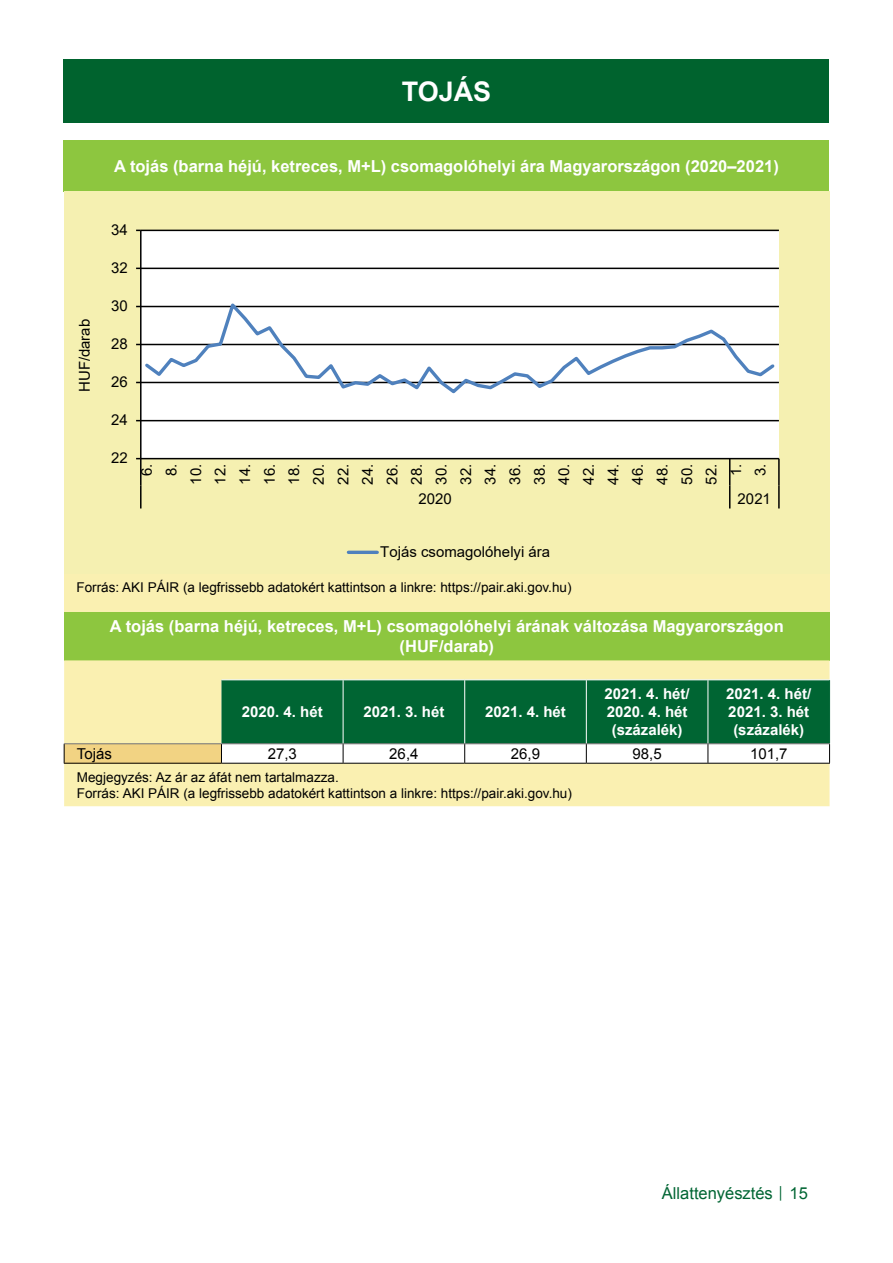
<style>
.page{position:relative;width:893px;height:1263px;background:#fff}
.page>*{position:absolute;margin:0;border:0;box-sizing:border-box;transform-origin:0 0}
.Cím_01_tartalomjegyz{font:700 27px "Arial";color:#fff}
.Tablazat_cime{font:700 16.5px/19.8px "Arial";color:#fff;text-align:center}
.t1{font:16.5px "Arial";color:#006533}
.Tablazat_kozep_ertek{font:15px/24.6px "Arial";color:#000;text-align:center}
.Tablazat_fejlece_koz{font:700 15px/18px "Arial";color:#fff;text-align:center}
.Tablazat_bal_kategor{font:15px "Arial";color:#000}
.Tablazat_forrasa{font:13.5px/16.2px "Arial";color:#000}
.s1{font-size:12px}
</style>
<div class="page">
<div style="left:64px;top:60px;width:765px;height:63px;background:#00632e"></div>
<div style="left:64px;top:612px;width:766px;height:48px;background:#8dc63f"></div>
<div style="left:64px;top:660px;width:766px;height:146px;background:#faf0b1"></div>
<div style="left:64px;top:744px;width:157px;height:19px;background:#f2d383"></div>
<hr style="left:221px;top:679px;width:122px;height:1px;background:#fff">
<hr style="left:343px;top:679px;width:122px;height:1px;background:#fff">
<hr style="left:465px;top:679px;width:121px;height:1px;background:#fff">
<hr style="left:586px;top:679px;width:122px;height:1px;background:#fff">
<hr style="left:708px;top:679px;width:122px;height:1px;background:#fff">
<hr style="left:64px;top:743px;width:157px;height:1px;background:#706f6f">
<svg style="left:64px;top:744px;width:1px;height:19px"></svg>
<svg style="left:221px;top:680px;width:609px;height:83px"></svg>
<hr style="left:64px;top:763px;width:157px;height:1px;background:#000">
<hr style="left:221px;top:763px;width:122px;height:1px;background:#000">
<hr style="left:343px;top:763px;width:122px;height:1px;background:#000">
<hr style="left:465px;top:763px;width:121px;height:1px;background:#000">
<hr style="left:586px;top:763px;width:122px;height:1px;background:#000">
<hr style="left:708px;top:763px;width:122px;height:1px;background:#000">
<div style="left:64px;top:140px;width:765px;height:51px;background:#8dc63f"></div>
<div style="left:64px;top:574px;width:765px;height:38px;background:#faf0b1"></div>
<div style="left:64px;top:191px;width:765px;height:383px;background:#f5f0b1"></div>
<div style="left:141px;top:230px;width:638px;height:229px;background:#fff"></div>
<hr style="left:141px;top:420px;width:638px;height:1px;background:#000">
<hr style="left:141px;top:382px;width:638px;height:1px;background:#000">
<hr style="left:141px;top:344px;width:638px;height:1px;background:#000">
<hr style="left:141px;top:306px;width:638px;height:1px;background:#000">
<hr style="left:141px;top:268px;width:638px;height:1px;background:#000">
<hr style="left:141px;top:230px;width:638px;height:1px;background:#000">
<hr style="left:140px;top:230px;width:2px;height:229px;background:#000">
<hr style="left:141px;top:458px;width:638px;height:1px;background:#000">
<hr style="left:140px;top:459px;width:2px;height:27px;background:#000">
<hr style="left:778px;top:459px;width:2px;height:27px;background:#000">
<hr style="left:140px;top:486px;width:2px;height:22px;background:#000">
<svg style="left:729px;top:459px;width:1px;height:49px"></svg>
<hr style="left:778px;top:486px;width:2px;height:22px;background:#000">
<svg style="left:142px;top:303px;width:635px;height:91px"></svg>
<hr style="left:348px;top:551px;width:29px;height:3px;background:#4f81bd">
<p class="Cím_01_tartalomjegyz" style="left:402px;top:74px;width:91px">TOJÁS</p>
<p class="Tablazat_cime" style="left:114px;top:157px;width:666px">A tojás (barna héjú, ketreces, M+L) csomagolóhelyi ára Magyarországon (2020–2021)</p>
<p class="Tablazat_kozep_ertek" style="left:111px;top:217px;width:18px">34</p>
<p class="Tablazat_kozep_ertek" style="left:111px;top:255px;width:18px">32</p>
<p class="Tablazat_kozep_ertek" style="left:72px;top:392px;width:75px;rotate:-90deg">HUF/darab</p>
<p class="Tablazat_kozep_ertek" style="left:111px;top:293px;width:18px">30</p>
<p class="Tablazat_kozep_ertek" style="left:111px;top:332px;width:18px">28</p>
<p class="Tablazat_kozep_ertek" style="left:111px;top:370px;width:18px">26</p>
<p class="Tablazat_kozep_ertek" style="left:111px;top:408px;width:18px">24</p>
<p class="Tablazat_kozep_ertek" style="left:111px;top:446px;width:18px">22</p>
<p class="Tablazat_kozep_ertek" style="left:134px;top:484px;width:22px;rotate:-90deg">6.<br>8.<br>10.<br>12.<br>14.<br>16.<br>18.<br>20.<br>22.<br>24.<br>26.<br>28.<br>30.<br>32.<br>34.<br>36.<br>38.<br>40.<br>42.<br>44.<br>46.<br>48.<br>50.<br>52.<br>1.<br>3.</p>
<p class="Tablazat_kozep_ertek" style="left:419px;top:486px;width:35px">2020</p>
<p class="Tablazat_kozep_ertek" style="left:738px;top:486px;width:35px">2021</p>
<p class="Tablazat_kozep_ertek" style="left:380px;top:539px;width:171px">Tojás csomagolóhelyi ára</p>
<p class="Tablazat_forrasa" style="left:77px;top:580px;width:496px">Forrás: AKI PÁIR (a legfrissebb adatokért kattintson a linkre: https://pair.aki.gov.hu)</p>
<p class="Tablazat_cime" style="left:110px;top:617px;width:675px">A tojás (barna héjú, ketreces, M+L) csomagolóhelyi árának változása Magyarországon (HUF/darab)</p>
<p class="Tablazat_fejlece_koz" style="left:242px;top:703px;width:82px">2020. 4. hét</p>
<p class="Tablazat_fejlece_koz" style="left:363px;top:703px;width:82px">2021. 3. hét</p>
<p class="Tablazat_fejlece_koz" style="left:485px;top:703px;width:82px">2021. 4. hét</p>
<p class="Tablazat_fejlece_koz" style="left:605px;top:685px;width:87px">2021. 4. hét/<br>2020. 4. hét (százalék)</p>
<p class="Tablazat_fejlece_koz" style="left:726px;top:685px;width:87px">2021. 4. hét/<br>2021. 3. hét (százalék)</p>
<p class="Tablazat_bal_kategor" style="left:77px;top:744px;width:37px">Tojás</p>
<p class="Tablazat_kozep_ertek" style="left:268px;top:741px;width:31px">27,3</p>
<p class="Tablazat_kozep_ertek" style="left:389px;top:741px;width:31px">26,4</p>
<p class="Tablazat_kozep_ertek" style="left:511px;top:741px;width:31px">26,9</p>
<p class="Tablazat_kozep_ertek" style="left:632px;top:741px;width:31px">98,5</p>
<p class="Tablazat_kozep_ertek" style="left:750px;top:741px;width:39px">101,7</p>
<p class="Tablazat_forrasa" style="left:77px;top:769px;width:496px">Megjegyzés: Az ár az áfát nem tartalmazza.<br>Forrás: AKI PÁIR (a legfrissebb adatokért kattintson a linkre: https://pair.aki.gov.hu)</p>
<p class="t1" style="left:662px;top:1182px;width:147px">Állattenyésztés <span class="s1">│</span> 15</p>
</div>
